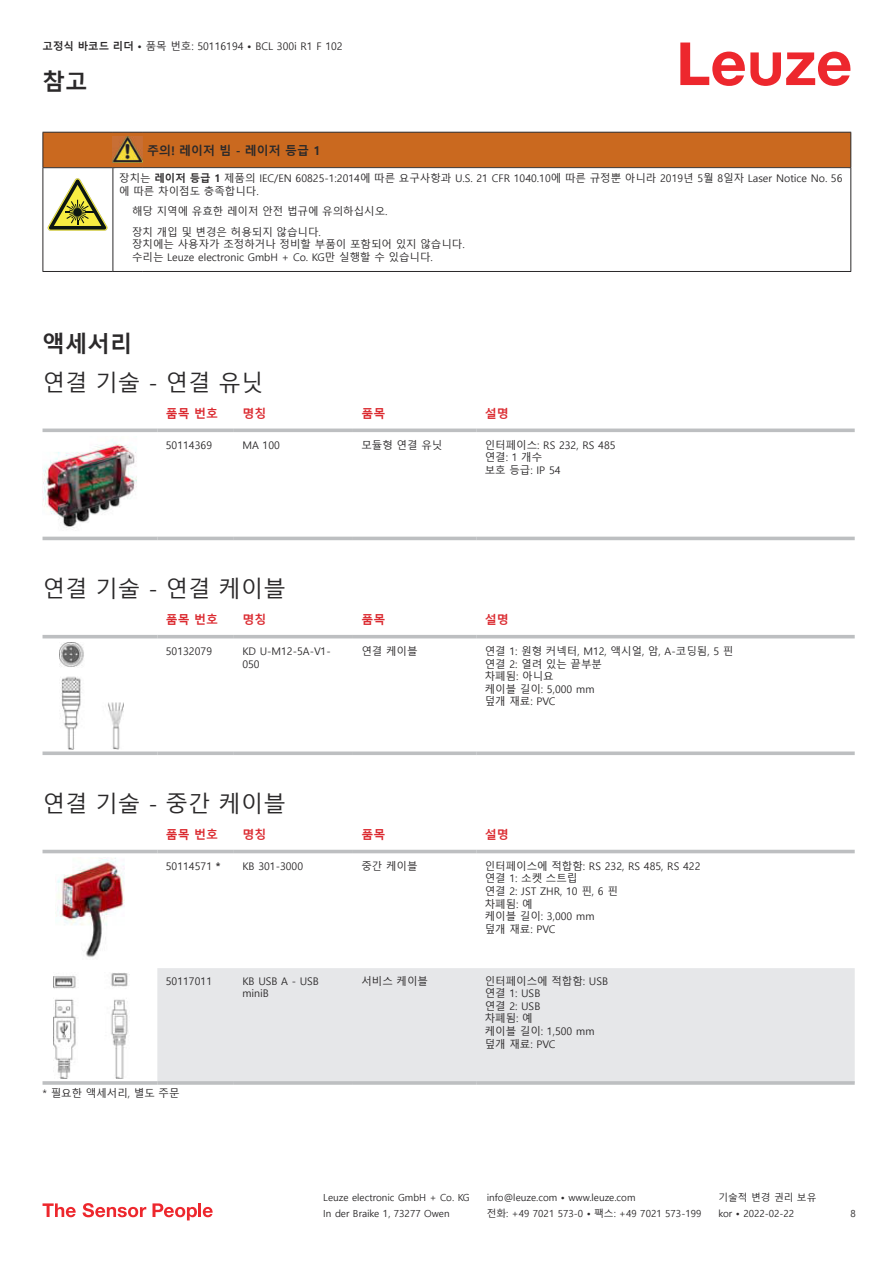
<style>
.page{position:relative;width:893px;height:1263px;background:#fff}
.page>*{position:absolute;margin:0;border:0;box-sizing:border-box;transform-origin:0 0}
.t1{font:22.5px "Malgun Gothic";color:#2b292a}
.t2{font:700 22.5px "Malgun Gothic";color:#2b292a}
.t3{font:700 12px "Malgun Gothic";color:#db2a30}
.t4{font:700 12px "Malgun Gothic";color:#2b292a}
.t5{font:10.5px/12.6px "Malgun Gothic";color:#2b292a}
.t6{font:9.75px "Malgun Gothic";color:#2b292a}
.s1{font-weight:700}
</style>
<div class="page">
<svg style="left:680px;top:43px;width:170px;height:43px"></svg>
<div style="left:43px;top:536px;width:812px;height:5px;background:#eeefef"></div>
<svg style="left:43px;top:428px;width:114px;height:4px"></svg>
<svg style="left:157px;top:428px;width:77px;height:4px"></svg>
<svg style="left:234px;top:428px;width:119px;height:4px"></svg>
<svg style="left:353px;top:428px;width:123px;height:4px"></svg>
<svg style="left:476px;top:428px;width:379px;height:4px;background:#c5c7c9"></svg>
<hr style="left:43px;top:537px;width:114px;height:3px;background:#bdbfc1">
<hr style="left:157px;top:537px;width:77px;height:3px;background:#bdbfc1">
<hr style="left:234px;top:537px;width:119px;height:3px;background:#bdbfc1">
<hr style="left:353px;top:537px;width:123px;height:3px;background:#bdbfc1">
<hr style="left:476px;top:537px;width:379px;height:3px;background:#bdbfc1">
<img style="left:43px;top:439px;width:94px;height:89px">
<svg style="left:43px;top:638px;width:812px;height:112px"></svg>
<hr style="left:43px;top:635px;width:114px;height:3px;background:#bdbfc1">
<hr style="left:157px;top:635px;width:77px;height:3px;background:#bdbfc1">
<hr style="left:234px;top:635px;width:119px;height:3px;background:#bdbfc1">
<hr style="left:353px;top:635px;width:123px;height:3px;background:#bdbfc1">
<hr style="left:476px;top:635px;width:379px;height:3px;background:#bdbfc1">
<svg style="left:43px;top:751px;width:114px;height:4px"></svg>
<svg style="left:157px;top:751px;width:77px;height:4px"></svg>
<svg style="left:234px;top:751px;width:119px;height:4px"></svg>
<svg style="left:353px;top:751px;width:123px;height:4px"></svg>
<svg style="left:476px;top:751px;width:379px;height:4px;background:#c5c7c8"></svg>
<img style="left:59px;top:643px;width:65px;height:106px">
<svg style="left:43px;top:849px;width:812px;height:64px"></svg>
<div style="left:157px;top:968px;width:698px;height:113px;background:#e6e7e9"></div>
<hr style="left:43px;top:850px;width:114px;height:3px;background:#bdbfc1">
<hr style="left:157px;top:850px;width:77px;height:3px;background:#bdbfc1">
<hr style="left:234px;top:850px;width:119px;height:3px;background:#bdbfc1">
<hr style="left:353px;top:850px;width:123px;height:3px;background:#bdbfc1">
<hr style="left:476px;top:850px;width:379px;height:3px;background:#bdbfc1">
<hr style="left:43px;top:1081px;width:114px;height:4px;background:#bdbfc1">
<hr style="left:157px;top:1081px;width:77px;height:4px;background:#c4c6c8">
<hr style="left:234px;top:1081px;width:119px;height:4px;background:#bdbfc1">
<hr style="left:353px;top:1081px;width:123px;height:4px;background:#bdbfc1">
<hr style="left:476px;top:1081px;width:379px;height:4px;background:#c4c6c8">
<img style="left:56px;top:857px;width:71px;height:100px">
<img style="left:53px;top:973px;width:77px;height:106px">
<svg style="left:43px;top:1203px;width:33px;height:14px"></svg>
<svg style="left:83px;top:1203px;width:63px;height:14px"></svg>
<svg style="left:153px;top:1203px;width:44px;height:17px"></svg>
<hr style="left:198px;top:1203px;width:3px;height:14px;background:#ed272d">
<svg style="left:203px;top:1207px;width:10px;height:10px"></svg>
<div style="left:44px;top:133px;width:806px;height:34px;background:#ca691f"></div>
<svg style="left:44px;top:168px;width:806px;height:103px"></svg>
<hr style="left:43px;top:132px;width:70px;height:1px;background:#2b292a">
<hr style="left:43px;top:133px;width:1px;height:34px;background:#2b292a">
<hr style="left:43px;top:167px;width:70px;height:1px;background:#2b292a">
<hr style="left:113px;top:132px;width:30px;height:1px;background:#2b292a">
<hr style="left:113px;top:167px;width:30px;height:1px;background:#2b292a">
<hr style="left:143px;top:132px;width:708px;height:1px;background:#2b292a">
<hr style="left:850px;top:133px;width:1px;height:34px;background:#2b292a">
<hr style="left:143px;top:167px;width:708px;height:1px;background:#2b292a">
<hr style="left:43px;top:168px;width:1px;height:99px;background:#2b292a">
<hr style="left:113px;top:168px;width:1px;height:99px;background:#2b292a">
<hr style="left:850px;top:168px;width:1px;height:99px;background:#2b292a">
<hr style="left:43px;top:271px;width:70px;height:1px;background:#2b292a">
<hr style="left:113px;top:271px;width:30px;height:1px;background:#2b292a">
<hr style="left:143px;top:271px;width:708px;height:1px;background:#2b292a">
<img style="left:113px;top:136px;width:30px;height:27px">
<svg style="left:47px;top:178px;width:60px;height:53px"></svg>
<svg style="left:115px;top:169px;width:734px;height:98px"></svg>
<p class="t5" style="left:43px;top:40px;width:302px"><span class="s1">고정식 바코드 리더 •</span> 품목 번호: 50116194 <span class="s1">•</span> BCL 300i R1 F 102</p>
<h1 class="t2" style="left:43px;top:69px;width:46px">참고</h1>
<p class="t4" style="left:147px;top:144px;width:175px">주의! 레이저 빔 - 레이저 등급 1</p>
<p class="t5" style="left:119px;top:173px;width:725px">장치는 <span class="s1">레이저 등급 1</span> 제품의 IEC/EN 60825-1:2014에 따른 요구사항과 U.S. 21 CFR 1040.10에 따른 규정뿐 아니라 2019년 5월 8일자 Laser Notice No. 56 에 따른 차이점도 충족합니다.</p>
<p class="t5" style="left:132px;top:202px;width:257px;line-height:20.2px">해당 지역에 유효한 레이저 안전 법규에 유의하십시오. 장치 개입 및 변경은 허용되지 않습니다.</p>
<p class="t5" style="left:132px;top:238px;width:334px">장치에는 사용자가 조정하거나 정비할 부품이 포함되어 있지 않습니다. 수리는 Leuze electronic GmbH + Co. KG만 실행할 수 있습니다.</p>
<h1 class="t2" style="left:43px;top:331px;width:91px">액세서리</h1>
<h1 class="t1" style="left:43px;top:370px;width:222px">연결 기술 - 연결 유닛</h1>
<p class="t3" style="left:166px;top:406px;width:54px">품목 번호</p>
<p class="t3" style="left:242px;top:406px;width:25px">명칭</p>
<p class="t3" style="left:361px;top:406px;width:25px">품목</p>
<p class="t3" style="left:485px;top:406px;width:25px">설명</p>
<p class="t5" style="left:166px;top:439px;width:48px">50114369</p>
<p class="t5" style="left:242px;top:439px;width:39px">MA 100</p>
<p class="t5" style="left:361px;top:439px;width:82px">모듈형 연결 유닛</p>
<p class="t5" style="left:485px;top:439px;width:132px">인터페이스: RS 232, RS 485 연결: 1 개수<br>보호 등급: IP 54</p>
<h1 class="t1" style="left:43px;top:576px;width:245px">연결 기술 - 연결 케이블</h1>
<p class="t3" style="left:166px;top:613px;width:54px">품목 번호</p>
<p class="t3" style="left:242px;top:613px;width:25px">명칭</p>
<p class="t3" style="left:361px;top:613px;width:25px">품목</p>
<p class="t3" style="left:485px;top:613px;width:25px">설명</p>
<p class="t5" style="left:166px;top:645px;width:48px">50132079</p>
<p class="t5" style="left:242px;top:645px;width:90px">KD U-M12-5A-V1-<br>050</p>
<p class="t5" style="left:361px;top:645px;width:58px">연결 케이블</p>
<p class="t5" style="left:485px;top:645px;width:250px">연결 1: 원형 커넥터, M12, 액시얼, 암, A-코딩됨, 5 핀 연결 2: 열려 있는 끝부분<br>차폐됨: 아니요<br>케이블 길이: 5,000 mm<br>덮개 재료: PVC</p>
<h1 class="t1" style="left:43px;top:791px;width:245px">연결 기술 - 중간 케이블</h1>
<p class="t3" style="left:166px;top:827px;width:54px">품목 번호</p>
<p class="t3" style="left:242px;top:827px;width:25px">명칭</p>
<p class="t3" style="left:361px;top:827px;width:25px">품목</p>
<p class="t3" style="left:485px;top:827px;width:25px">설명</p>
<p class="t5" style="left:166px;top:860px;width:56px">50114571 <span class="s1">*</span></p>
<p class="t5" style="left:242px;top:860px;width:62px">KB 301-3000</p>
<p class="t5" style="left:361px;top:860px;width:58px">중간 케이블</p>
<p class="t5" style="left:485px;top:860px;width:217px">인터페이스에 적합함: RS 232, RS 485, RS 422 연결 1: 소켓 스트립<br>연결 2: JST ZHR, 10 핀, 6 핀<br>차폐됨: 예<br>케이블 길이: 3,000 mm<br>덮개 재료: PVC</p>
<p class="t5" style="left:166px;top:975px;width:48px">50117011</p>
<p class="t5" style="left:242px;top:975px;width:78px">KB USB A - USB miniB</p>
<p class="t5" style="left:361px;top:975px;width:68px">서비스 케이블</p>
<p class="t5" style="left:485px;top:975px;width:125px">인터페이스에 적합함: USB 연결 1: USB<br>연결 2: USB<br>차폐됨: 예<br>케이블 길이: 1,500 mm 덮개 재료: PVC</p>
<p class="t5" style="left:43px;top:1087px;width:139px">* 필요한 액세서리, 별도 주문</p>
<p class="t6" style="left:323px;top:1192px;width:148px">Leuze electronic GmbH + Co. KG</p>
<p class="t6" style="left:487px;top:1192px;width:150px">info@leuze.com • www.leuze.com</p>
<p class="t6" style="left:718px;top:1192px;width:100px">기술적 변경 권리 보유</p>
<p class="t6" style="left:323px;top:1208px;width:128px">In der Braike 1, 73277 Owen</p>
<p class="t6" style="left:487px;top:1208px;width:216px">전화: +49 7021 573-0 • 팩스: +49 7021 573-199</p>
<p class="t6" style="left:718px;top:1208px;width:77px">kor • 2022-02-22</p>
<p class="t6" style="left:850px;top:1210px;width:7px">8</p>
</div>
